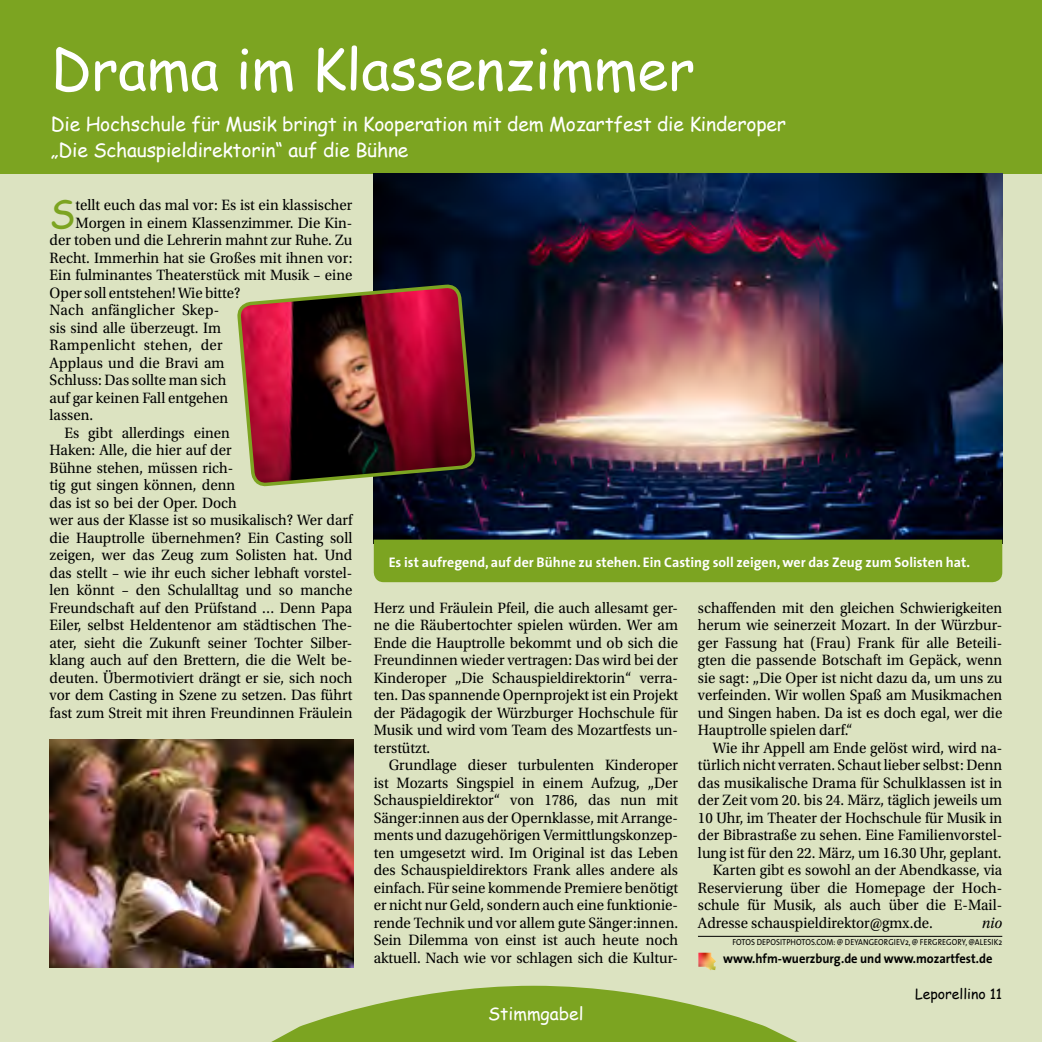
<style>
.page{position:relative;width:1042px;height:1042px;background:#dce3c1}
.page>*{position:absolute;margin:0;border:0;box-sizing:border-box;transform-origin:0 0}
.t1{font:56px "Comic Sans MS";color:#fff}
.t2{font:39.38px "Comic Sans MS";color:#7ca421;scale:.95 1}
.t3{font:19.25px/26.2px "Comic Sans MS";letter-spacing:-.01em;color:#fff}
.t4{font:17.5px "Comic Sans MS";color:#fff}
.t5{font:15.75px/17.5px "Utopia Std";color:#000;text-align:justify;scale:.95 1}
.t6{font:15.75px "Utopia Std";letter-spacing:.02em;color:#000;scale:.95 1}
.t7{font:italic 15.75px "Utopia Std";color:#000;scale:.95 1}
.t8{font:700 14px "The Sans";color:#fff}
.t9{font:14px "Comic Sans MS";color:#000}
.t10{font:700 13.12px "The Sans";color:#000;scale:.95 1}
.t11{font:8.75px "The Sans";letter-spacing:.015em;color:#000;scale:.9 1}
</style>
<div class="page">
<div style="left:0;top:0;width:1042px;height:174px;background:#7ca421"></div>
<img style="left:374px;top:174px;width:628px;height:365px">
<img style="left:50px;top:739px;width:304px;height:228px">
<svg style="left:271px;top:986px;width:526px;height:56px"></svg>
<svg style="left:238px;top:218px;width:236px;height:335px"></svg>
<div style="left:374px;top:539px;width:628px;height:43px;background:#7ca421"></div>
<hr style="left:698px;top:936px;width:304px;height:1px;background:#000">
<img style="left:698px;top:952px;width:18px;height:18px">
<h1 class="t1" style="left:51px;top:28px;width:646px">Drama im Klassenzimmer</h1>
<p class="t3" style="left:51px;top:110px;width:737px">Die Hochschule für Musik bringt in Kooperation mit dem Mozartfest die Kinderoper „Die Schauspieldirektorin“ auf die Bühne</p>
<h2 class="t2" style="left:50px;top:184px;width:29px">S</h2>
<p class="t5" style="left:76px;top:196px;width:293px">tellt euch das mal vor: Es ist ein klassischer</p>
<p class="t5" style="left:76px;top:214px;width:293px">Morgen in einem Klassenzimmer. Die Kin-</p>
<p class="t5" style="left:50px;top:231px;width:320px">der toben und die Lehrerin mahnt zur Ruhe. Zu</p>
<p class="t5" style="left:50px;top:249px;width:320px">Recht. Immerhin hat sie Großes mit ihnen vor:</p>
<p class="t5" style="left:50px;top:266px;width:320px">Ein fulminantes Theaterstück mit Musik – eine</p>
<p class="t5" style="left:50px;top:284px;width:202px">Oper soll entstehen! Wie bitte?</p>
<p class="t6" style="left:50px;top:301px;width:180px">Nach anfänglicher Skep-</p>
<p class="t5" style="left:50px;top:319px;width:182px">sis sind alle überzeugt. Im</p>
<p class="t6" style="left:50px;top:336px;width:184px">Rampenlicht stehen, der</p>
<p class="t5" style="left:50px;top:354px;width:186px">Applaus und die Bravi am</p>
<p class="t5" style="left:50px;top:371px;width:188px">Schluss: Das sollte man sich</p>
<p class="t5" style="left:50px;top:389px;width:189px">auf gar keinen Fall entgehen</p>
<p class="t5" style="left:50px;top:406px;width:47px">lassen.</p>
<p class="t5" style="left:64px;top:424px;width:176px">Es gibt allerdings einen</p>
<p class="t5" style="left:50px;top:441px;width:193px">Haken: Alle, die hier auf der</p>
<p class="t5" style="left:50px;top:459px;width:195px">Bühne stehen, müssen rich-</p>
<p class="t5" style="left:50px;top:476px;width:197px">tig gut singen können, denn</p>
<p class="t5" style="left:50px;top:494px;width:199px">das ist so bei der Oper. Doch</p>
<p class="t5" style="left:50px;top:511px;width:320px">wer aus der Klasse ist so musikalisch? Wer darf</p>
<p class="t5" style="left:50px;top:529px;width:320px">die Hauptrolle übernehmen? Ein Casting soll</p>
<p class="t5" style="left:50px;top:546px;width:320px">zeigen, wer das Zeug zum Solisten hat. Und</p>
<p class="t5" style="left:50px;top:564px;width:320px">das stellt – wie ihr euch sicher lebhaft vorstel-</p>
<p class="t5" style="left:50px;top:581px;width:320px">len könnt – den Schulalltag und so manche</p>
<p class="t5" style="left:50px;top:599px;width:320px">Freundschaft auf den Prüfstand … Denn Papa</p>
<p class="t5" style="left:50px;top:616px;width:320px">Eiler, selbst Heldentenor am städtischen The-</p>
<p class="t5" style="left:50px;top:634px;width:320px">ater, sieht die Zukunft seiner Tochter Silber-</p>
<p class="t5" style="left:50px;top:651px;width:320px">klang auch auf den Brettern, die die Welt be-</p>
<p class="t5" style="left:50px;top:669px;width:320px">deuten. Übermotiviert drängt er sie, sich noch</p>
<p class="t5" style="left:50px;top:686px;width:320px">vor dem Casting in Szene zu setzen. Das führt</p>
<p class="t5" style="left:50px;top:704px;width:320px">fast zum Streit mit ihren Freundinnen Fräulein</p>
<p class="t8" style="left:389px;top:550px;width:583px">Es ist aufregend, auf der Bühne zu stehen. Ein Casting soll zeigen, wer das Zeug zum Solisten hat.</p>
<p class="t5" style="left:698px;top:599px;width:322px">schaffenden mit den gleichen Schwierigkeiten herum wie seinerzeit Mozart. In der Würzbur&shy;ger Fassung hat (Frau) Frank für alle Beteili&shy;gten die passende Botschaft im Gepäck, wenn sie sagt: „Die Oper ist nicht dazu da, um uns zu verfeinden. Wir wollen Spaß am Musikmachen und Singen haben. Da ist es doch egal, wer die Hauptrolle spielen darf.“</p>
<p class="t5" style="left:713px;top:739px;width:306px">Wie ihr Appell am Ende gelöst wird, wird na-</p>
<p class="t5" style="left:698px;top:756px;width:322px">türlich nicht verraten. Schaut lieber selbst: Denn</p>
<p class="t5" style="left:698px;top:774px;width:322px">das musikalische Drama für Schulklassen ist in</p>
<p class="t5" style="left:698px;top:791px;width:322px">der Zeit vom 20. bis 24. März, täglich jeweils um</p>
<p class="t5" style="left:698px;top:809px;width:322px">10 Uhr, im Theater der Hochschule für Musik in</p>
<p class="t5" style="left:698px;top:826px;width:322px">der Bibrastraße zu sehen. Eine Familienvorstel-</p>
<p class="t5" style="left:698px;top:844px;width:321px">lung ist für den 22. März, um 16.30 Uhr, geplant.</p>
<p class="t5" style="left:713px;top:861px;width:306px">Karten gibt es sowohl an der Abendkasse, via</p>
<p class="t5" style="left:698px;top:879px;width:322px">Reservierung über die Homepage der Hoch-</p>
<p class="t5" style="left:698px;top:896px;width:322px">schule für Musik, als auch über die E-Mail-</p>
<p class="t5" style="left:698px;top:914px;width:249px">Adresse schauspieldirektor@gmx.de.</p>
<p class="t7" style="left:981px;top:914px;width:23px">nio</p>
<p class="t11" style="left:732px;top:935px;width:301px">FOTOS DEPOSITPHOTOS.COM: @ DEYANGEORGIEV2, @ FERGREGORY, @ALESIK2</p>
<p class="t10" style="left:723px;top:947px;width:285px">www.hfm-wuerzburg.de und www.mozartfest.de</p>
<p class="t5" style="left:374px;top:599px;width:322px">Herz und Fräulein Pfeil, die auch allesamt ger&shy;ne die Räubertochter spielen würden. Wer am Ende die Hauptrolle bekommt und ob sich die Freundinnen wieder vertragen: Das wird bei der Kinderoper „Die Schauspieldirektorin“ verra&shy;ten. Das spannende Opernprojekt ist ein Projekt der Pädagogik der Würzburger Hochschule für Musik und wird vom Team des Mozartfests un&shy;terstützt.</p>
<p class="t5" style="left:374px;top:756px;width:322px;text-indent:15px">Grundlage dieser turbulenten Kinderoper ist Mozarts Singspiel in einem Aufzug, „Der Schauspieldirektor“ von 1786, das nun mit Sänger:innen aus der Opernklasse, mit Arrange&shy;ments und dazugehörigen Vermittlungskonzep&shy;ten umgesetzt wird. Im Original ist das Leben des Schauspieldirektors Frank alles andere als einfach. Für seine kommende Premiere benötigt er nicht nur Geld, sondern auch eine funktionie&shy;rende Technik und vor allem gute Sänger:innen.<br>Sein Dilemma von einst ist auch heute noch aktuell. Nach wie vor schlagen sich die Kultur-</p>
<p class="t4" style="left:488px;top:1001px;width:97px">Stimmgabel</p>
<p class="t9" style="left:915px;top:983px;width:89px">Leporellino 11</p>
</div>
